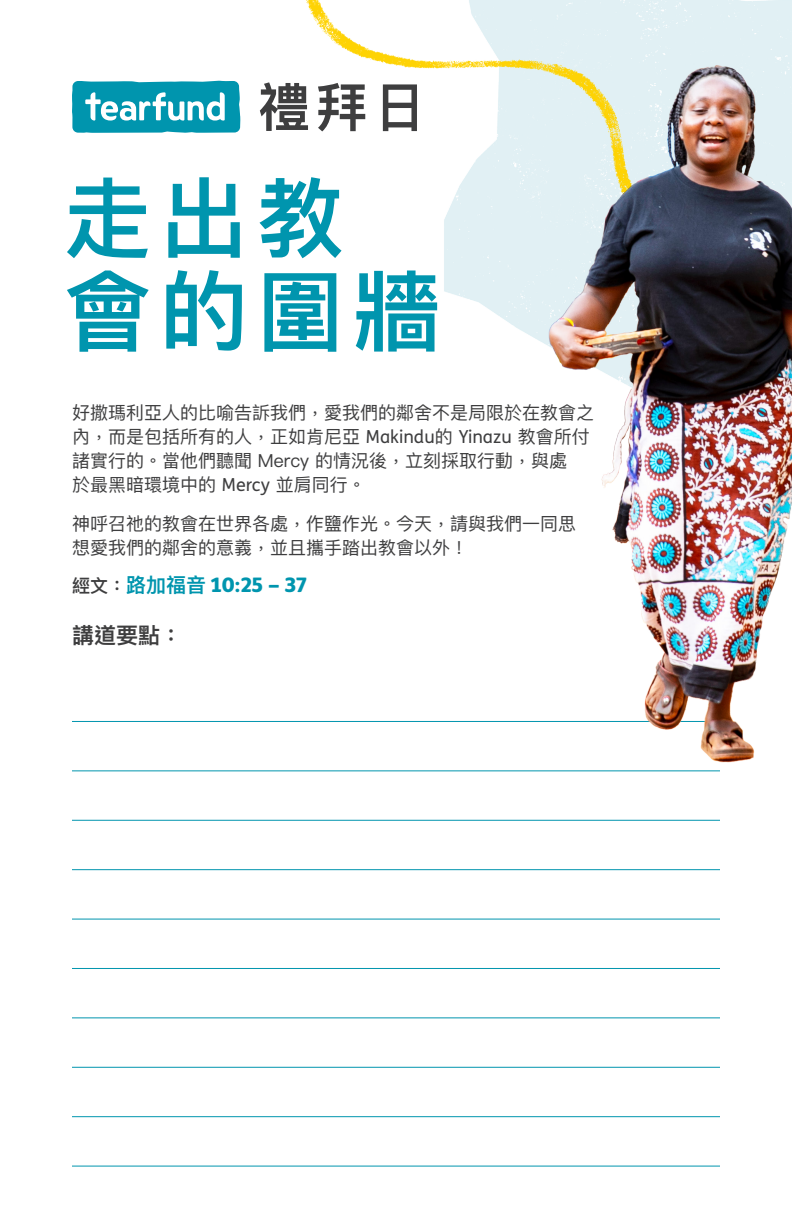
<style>
.page{position:relative;width:792px;height:1224px;background:#fff}
.page>*{position:absolute;margin:0;border:0;box-sizing:border-box;transform-origin:0 0}
.t1{font:600 87.6px "Ping Fang TC";letter-spacing:.1em;color:#0095ae}
.t2{font:600 52.4px "Ping Fang TC";color:#3e3e3f}
.t3{font:600 22px "Ping Fang TC";color:#3e3e3f}
.t4{font:20px "Tearfund Sans";color:#0095ae}
.t5{font:18px/24px "Ping Fang TC";color:#3e3e3f}
.s1{font-family:"FS Me"}
.s2{font-family:"Ping Fang TC";font-weight:600;font-size:18px;color:#3e3e3f}
.s3{font-family:"Ping Fang TC";font-weight:600}
</style>
<div class="page">
<img style="left:306px;top:0;width:486px;height:320px">
<hr style="left:72px;top:820px;width:648px;height:1px;background:#0095ae">
<hr style="left:72px;top:771px;width:648px;height:1px;background:#0095ae">
<hr style="left:72px;top:721px;width:648px;height:1px;background:#0095ae">
<hr style="left:72px;top:869px;width:648px;height:1px;background:#0095ae">
<hr style="left:72px;top:919px;width:648px;height:1px;background:#0095ae">
<hr style="left:72px;top:968px;width:648px;height:1px;background:#0095ae">
<hr style="left:72px;top:1018px;width:648px;height:1px;background:#0095ae">
<hr style="left:72px;top:1067px;width:648px;height:1px;background:#0095ae">
<hr style="left:72px;top:1116px;width:648px;height:1px;background:#0095ae">
<hr style="left:72px;top:1166px;width:648px;height:1px;background:#0095ae">
<img style="left:531px;top:58px;width:261px;height:705px">
<svg style="left:72px;top:81px;width:168px;height:52px;background:#34aabe"></svg>
<p class="t2" style="left:258px;top:75px;width:169px">禮拜日</p>
<p class="t1" style="left:64px;top:164px;width:282px">走出教</p>
<p class="t1" style="left:64px;top:257px;width:378px">會的圍牆</p>
<p class="t5" style="left:72px;top:401px;width:523px">好撒瑪利亞人的比喻告訴我們，愛我們的鄰舍不是局限於在教會之內，而是包括所有的人，正如肯尼亞 <span class="s1">Makindu</span>的 <span class="s1">Yinazu</span> 教會所付諸實行的。當他們聽聞 Mercy 的情況後，立刻採取行動，與處<br>於最黑暗環境中的 <span class="s1">Mercy</span> 並肩同行。</p>
<p class="t5" style="left:72px;top:511px;width:505px">神呼召祂的教會在世界各處，作鹽作光。今天，請與我們一同思想愛我們的鄰舍的意義，並且攜手踏出教會以外！</p>
<p class="t4" style="left:72px;top:566px;width:237px"><span class="s2">經文：</span><span class="s3">路加福音</span> 10:25 – 37</p>
<p class="t3" style="left:72px;top:622px;width:111px">講道要點：</p>
</div>
